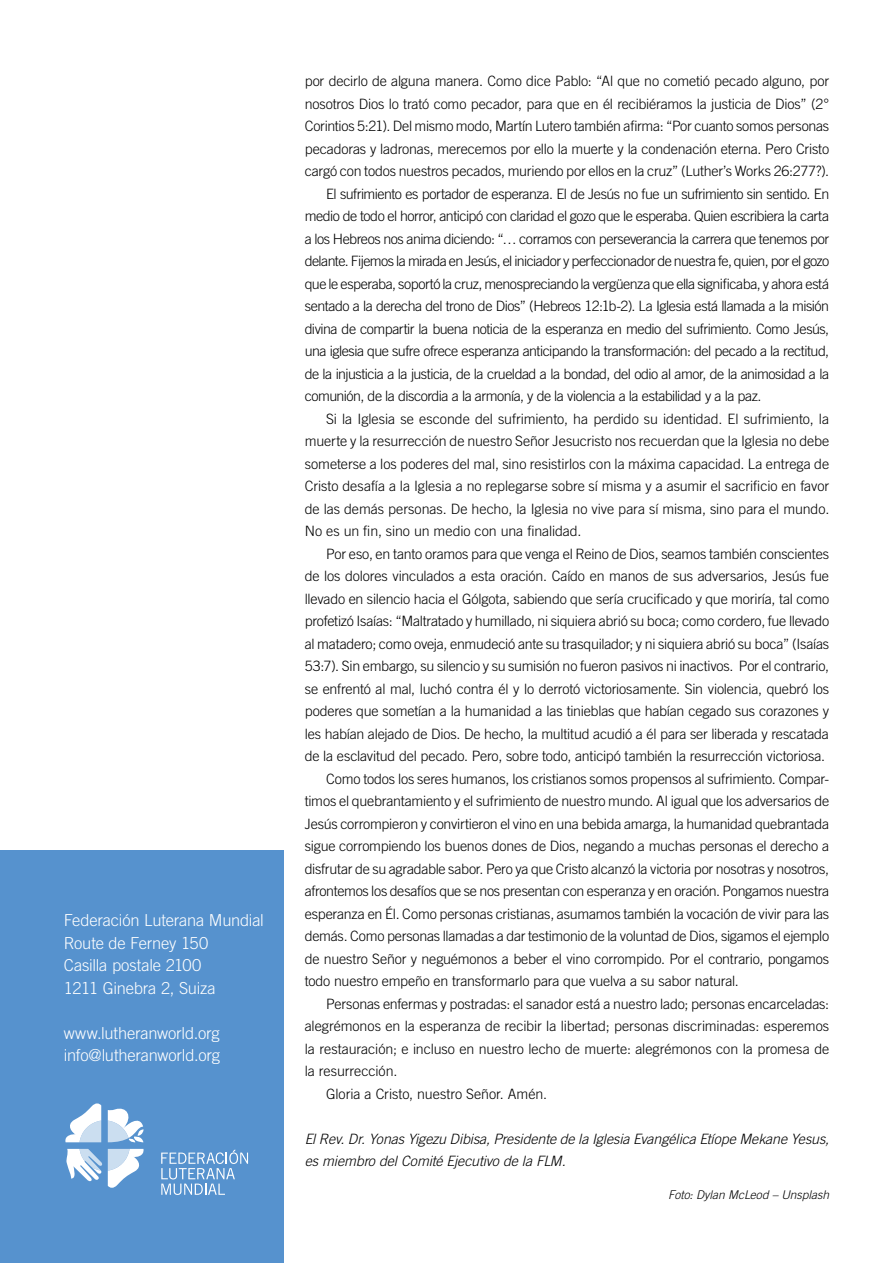
<style>
.page{position:relative;width:893px;height:1263px;background:#fff}
.page>*{position:absolute;margin:0;border:0;box-sizing:border-box;transform-origin:0 0}
.t1{font:300 16.5px/22.5px "Trade Gothic LT Std";letter-spacing:-.01em;color:#fff}
.t2{font:300 14.25px "Trade Gothic LT Std";letter-spacing:-.015em;color:#000}
.t3{font:300 14.25px "Trade Gothic LT Std";letter-spacing:-.035em;color:#000}
.t4{font:italic 300 14.25px/22.5px "Trade Gothic LT Std";letter-spacing:-.005em;color:#000}
.t5{font:300 14.25px "Trade Gothic LT Std";letter-spacing:-.04em;color:#000}
.t6{font:italic 300 12px "Trade Gothic LT Std";color:#000}
</style>
<div class="page">
<div style="left:0;top:850px;width:283px;height:413px;background:#5692ce"></div>
<svg style="left:161px;top:1150px;width:87px;height:45px"></svg>
<svg style="left:65px;top:1103px;width:36px;height:39px"></svg>
<svg style="left:108px;top:1108px;width:36px;height:35px"></svg>
<svg style="left:66px;top:1149px;width:78px;height:39px"></svg>
<p class="t1" style="left:64px;top:909px;width:202px">Federación Luterana Mundial<br>Route de Ferney 150<br>Casilla postale 2100<br>1211 Ginebra 2, Suiza</p>
<p class="t1" style="left:64px;top:1021px;width:158px">www.lutheranworld.org info@lutheranworld.org</p>
<p class="t2" style="left:305px;top:73px;width:526px">por decirlo de alguna manera. Como dice Pablo: “Al que no cometió pecado alguno, por</p>
<p class="t2" style="left:305px;top:95px;width:526px">nosotros Dios lo trató como pecador, para que en él recibiéramos la justicia de Dios” (2°</p>
<p class="t2" style="left:305px;top:118px;width:526px">Corintios 5:21). Del mismo modo, Martín Lutero también afirma: “Por cuanto somos personas</p>
<p class="t2" style="left:305px;top:140px;width:526px">pecadoras y ladronas, merecemos por ello la muerte y la condenación eterna. Pero Cristo</p>
<p class="t2" style="left:305px;top:163px;width:526px">cargó con todos nuestros pecados, muriendo por ellos en la cruz” (Luther’s Works 26:277?).</p>
<p class="t3" style="left:326px;top:185px;width:505px">El sufrimiento es portador de esperanza. El de Jesús no fue un sufrimiento sin sentido. En</p>
<p class="t3" style="left:305px;top:208px;width:526px">medio de todo el horror, anticipó con claridad el gozo que le esperaba. Quien escribiera la carta</p>
<p class="t3" style="left:305px;top:230px;width:526px">a los Hebreos nos anima diciendo: “… corramos con perseverancia la carrera que tenemos por</p>
<p class="t5" style="left:305px;top:253px;width:526px">delante. Fijemos la mirada en Jesús, el iniciador y perfeccionador de nuestra fe, quien, por el gozo</p>
<p class="t3" style="left:305px;top:275px;width:526px">que le esperaba, soportó la cruz, menospreciando la vergüenza que ella significaba, y ahora está</p>
<p class="t3" style="left:305px;top:298px;width:526px">sentado a la derecha del trono de Dios” (Hebreos 12:1b-2). La Iglesia está llamada a la misión</p>
<p class="t3" style="left:305px;top:320px;width:526px">divina de compartir la buena noticia de la esperanza en medio del sufrimiento. Como Jesús,</p>
<p class="t3" style="left:305px;top:343px;width:526px">una iglesia que sufre ofrece esperanza anticipando la transformación: del pecado a la rectitud,</p>
<p class="t3" style="left:305px;top:365px;width:526px">de la injusticia a la justicia, de la crueldad a la bondad, del odio al amor, de la animosidad a la</p>
<p class="t3" style="left:305px;top:388px;width:458px">comunión, de la discordia a la armonía, y de la violencia a la estabilidad y a la paz.</p>
<p class="t2" style="left:326px;top:410px;width:505px">Si la Iglesia se esconde del sufrimiento, ha perdido su identidad. El sufrimiento, la</p>
<p class="t2" style="left:305px;top:433px;width:526px">muerte y la resurrección de nuestro Señor Jesucristo nos recuerdan que la Iglesia no debe</p>
<p class="t2" style="left:305px;top:455px;width:526px">someterse a los poderes del mal, sino resistirlos con la máxima capacidad. La entrega de</p>
<p class="t2" style="left:305px;top:478px;width:526px">Cristo desafía a la Iglesia a no replegarse sobre sí misma y a asumir el sacrificio en favor</p>
<p class="t2" style="left:305px;top:500px;width:526px">de las demás personas. De hecho, la Iglesia no vive para sí misma, sino para el mundo.</p>
<p class="t2" style="left:305px;top:523px;width:278px">No es un fin, sino un medio con una finalidad.</p>
<p class="t2" style="left:326px;top:545px;width:505px">Por eso, en tanto oramos para que venga el Reino de Dios, seamos también conscientes</p>
<p class="t2" style="left:305px;top:568px;width:526px">de los dolores vinculados a esta oración. Caído en manos de sus adversarios, Jesús fue</p>
<p class="t2" style="left:305px;top:590px;width:526px">llevado en silencio hacia el Gólgota, sabiendo que sería crucificado y que moriría, tal como</p>
<p class="t2" style="left:305px;top:613px;width:526px">profetizó Isaías: “Maltratado y humillado, ni siquiera abrió su boca; como cordero, fue llevado</p>
<p class="t2" style="left:305px;top:635px;width:526px">al matadero; como oveja, enmudeció ante su trasquilador; y ni siquiera abrió su boca” (Isaías</p>
<p class="t2" style="left:305px;top:658px;width:526px">53:7). Sin embargo, su silencio y su sumisión no fueron pasivos ni inactivos. Por el contrario,</p>
<p class="t2" style="left:305px;top:680px;width:526px">se enfrentó al mal, luchó contra él y lo derrotó victoriosamente. Sin violencia, quebró los</p>
<p class="t2" style="left:305px;top:703px;width:526px">poderes que sometían a la humanidad a las tinieblas que habían cegado sus corazones y</p>
<p class="t2" style="left:305px;top:725px;width:526px">les habían alejado de Dios. De hecho, la multitud acudió a él para ser liberada y rescatada</p>
<p class="t2" style="left:305px;top:748px;width:522px">de la esclavitud del pecado. Pero, sobre todo, anticipó también la resurrección victoriosa.</p>
<p class="t2" style="left:326px;top:770px;width:505px">Como todos los seres humanos, los cristianos somos propensos al sufrimiento. Compar-</p>
<p class="t2" style="left:305px;top:793px;width:526px">timos el quebrantamiento y el sufrimiento de nuestro mundo. Al igual que los adversarios de</p>
<p class="t2" style="left:305px;top:815px;width:526px">Jesús corrompieron y convirtieron el vino en una bebida amarga, la humanidad quebrantada</p>
<p class="t2" style="left:305px;top:838px;width:526px">sigue corrompiendo los buenos dones de Dios, negando a muchas personas el derecho a</p>
<p class="t2" style="left:305px;top:860px;width:526px">disfrutar de su agradable sabor. Pero ya que Cristo alcanzó la victoria por nosotras y nosotros,</p>
<p class="t2" style="left:305px;top:883px;width:526px">afrontemos los desafíos que se nos presentan con esperanza y en oración. Pongamos nuestra</p>
<p class="t2" style="left:305px;top:905px;width:526px">esperanza en Él. Como personas cristianas, asumamos también la vocación de vivir para las</p>
<p class="t2" style="left:305px;top:928px;width:526px">demás. Como personas llamadas a dar testimonio de la voluntad de Dios, sigamos el ejemplo</p>
<p class="t2" style="left:305px;top:950px;width:526px">de nuestro Señor y neguémonos a beber el vino corrompido. Por el contrario, pongamos</p>
<p class="t2" style="left:305px;top:973px;width:436px">todo nuestro empeño en transformarlo para que vuelva a su sabor natural.</p>
<p class="t2" style="left:326px;top:995px;width:505px">Personas enfermas y postradas: el sanador está a nuestro lado; personas encarceladas:</p>
<p class="t2" style="left:305px;top:1018px;width:526px">alegrémonos en la esperanza de recibir la libertad; personas discriminadas: esperemos</p>
<p class="t2" style="left:305px;top:1040px;width:526px">la restauración; e incluso en nuestro lecho de muerte: alegrémonos con la promesa de</p>
<p class="t2" style="left:305px;top:1063px;width:94px">la resurrección.</p>
<p class="t2" style="left:326px;top:1085px;width:223px">Gloria a Cristo, nuestro Señor. Amén.</p>
<p class="t4" style="left:305px;top:1128px;width:526px">El Rev. Dr. Yonas Yigezu Dibisa, Presidente de la Iglesia Evangélica Etíope Mekane Yesus, es miembro del Comité Ejecutivo de la FLM.</p>
<p class="t6" style="left:668px;top:1188px;width:162px">Foto: Dylan McLeod – Unsplash</p>
</div>
